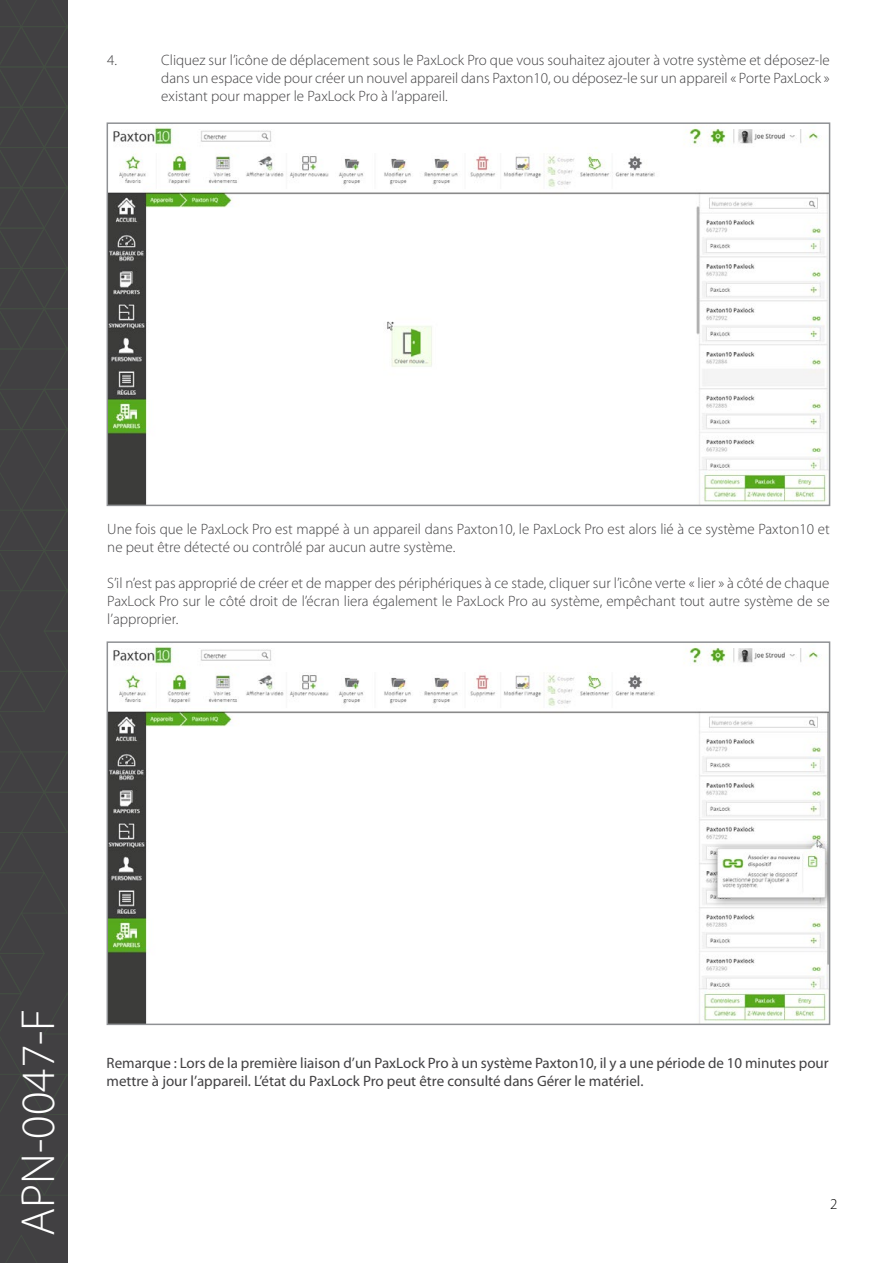
<style>
.page{position:relative;width:893px;height:1263px;background:#fff}
.page>*{position:absolute;margin:0;border:0;box-sizing:border-box;transform-origin:0 0}
.t1{font:300 48px "Myriad Pro";color:#fff}
.t2{font:300 15px/18px "Myriad Pro";color:#414042;text-align:justify}
.t3{font:15px/18px "Myriad Pro";color:#414042}
.t4{font:300 15px "Myriad Pro";color:#000}
</style>
<div class="page">
<div style="left:0;top:0;width:67px;height:1263px;background:#414042"></div>
<svg style="left:6px;top:1235px;width:31px;height:28px"></svg>
<svg style="left:0;top:0;width:67px;height:1196px"></svg>
<img style="left:110px;top:125px;width:717px;height:378px">
<div style="left:107px;top:122px;width:723px;height:384px;border:2px solid #8f9194"></div>
<img style="left:110px;top:644px;width:717px;height:378px">
<div style="left:107px;top:641px;width:723px;height:384px;border:2px solid #8f9194"></div>
<p class="t2" style="left:107px;top:51px;width:11px">4.</p>
<p class="t2" style="left:161px;top:51px;width:670px">Cliquez sur l’icône de déplacement sous le PaxLock Pro que vous souhaitez ajouter à votre système et déposez-le dans un espace vide pour créer un nouvel appareil dans Paxton10, ou déposez-le sur un appareil « Porte PaxLock » existant pour mapper le PaxLock Pro à l’appareil.</p>
<p class="t2" style="left:107px;top:520px;width:724px">Une fois que le PaxLock Pro est mappé à un appareil dans Paxton10, le PaxLock Pro est alors lié à ce système Paxton10 et ne peut être détecté ou contrôlé par aucun autre système.</p>
<p class="t2" style="left:107px;top:574px;width:724px">S’il n’est pas approprié de créer et de mapper des périphériques à ce stade, cliquer sur l’icône verte « lier » à côté de chaque PaxLock Pro sur le côté droit de l’écran liera également le PaxLock Pro au système, empêchant tout autre système de se l’approprier.</p>
<h1 class="t1" style="left:9px;top:1236px;width:229px;rotate:-90deg">APN-0047-F</h1>
<p class="t3" style="left:107px;top:1053px;width:724px">Remarque : Lors de la première liaison d’un PaxLock Pro à un système Paxton10, il y a une période de 10 minutes pour mettre à jour l’appareil. L’état du PaxLock Pro peut être consulté dans Gérer le matériel.</p>
<p class="t4" style="left:830px;top:1195px;width:9px">2</p>
</div>
